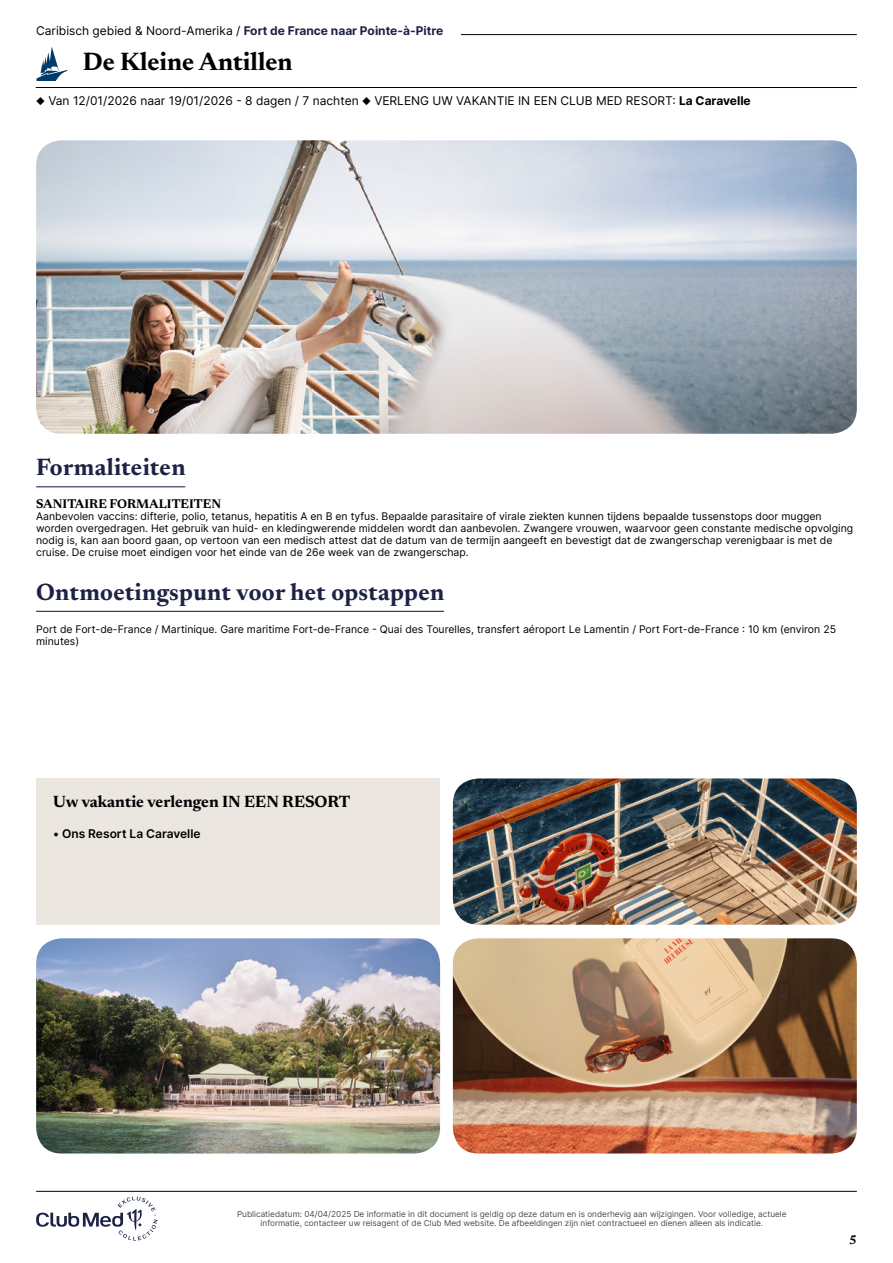
<style>
.page{position:relative;width:893px;height:1263px;background:#fff}
.page>*{position:absolute;margin:0;border:0;box-sizing:border-box;transform-origin:0 0}
.t1{font:700 25.5px "Newsreader 24 pt";color:#000}
.t2{font:700 24px "Newsreader 24 pt";letter-spacing:.015em;color:#1e2346}
.t3{font:700 16.5px "Newsreader 24 pt";color:#000}
.t4{font:700 12.75px "Newsreader 24 pt";color:#000}
.t5{font:700 12.6px "Newsreader 24 pt";color:#000}
.t6{font:12px "Inter";color:#000}
.t7{font:600 12px "Inter";color:#000}
.t8{font:10.5px/12px "Inter";color:#000}
.t9{font:8.25px/9px "Inter";color:#4d4d4d;text-align:center}
.s1{font-weight:700;color:#1e2346}
.s2{font-weight:700}
</style>
<div class="page">
<hr style="left:107px;top:34px;width:750px;height:1px;background:#000">
<hr style="left:36px;top:87px;width:821px;height:1px;background:#000">
<svg style="left:36px;top:47px;width:32px;height:34px"></svg>
<div style="left:36px;top:26px;width:424px;height:17px;background:#fff"></div>
<hr style="left:36px;top:486px;width:149px;height:1px;background:#1e2346">
<hr style="left:36px;top:611px;width:408px;height:1px;background:#1e2346">
<img style="left:453px;top:778px;width:404px;height:147px">
<img style="left:36px;top:140px;width:821px;height:294px">
<div style="left:36px;top:778px;width:404px;height:147px;background:#ebe6e0"></div>
<img style="left:36px;top:938px;width:404px;height:215px">
<img style="left:453px;top:938px;width:404px;height:215px">
<svg style="left:36px;top:1196px;width:122px;height:44px"></svg>
<hr style="left:36px;top:1191px;width:821px;height:1px;background:#000">
<p class="t6" style="left:36px;top:22px;width:408px">Caribisch gebied &amp; Noord-Amerika / <span class="s1">Fort de France naar Pointe-à-Pitre</span></p>
<h1 class="t1" style="left:83px;top:43px;width:211px">De Kleine Antillen</h1>
<p class="t6" style="left:36px;top:92px;width:716px">◆ Van 12/01/2026 naar 19/01/2026 - 8 dagen / 7 nachten ◆ VERLENG UW VAKANTIE IN EEN CLUB MED RESORT: <span class="s2">La Caravelle</span></p>
<h2 class="t2" style="left:36px;top:450px;width:151px">Formaliteiten</h2>
<p class="t4" style="left:36px;top:495px;width:186px">SANITAIRE FORMALITEITEN</p>
<p class="t8" style="left:36px;top:510px;width:818px">Aanbevolen vaccins: difterie, polio, tetanus, hepatitis A en B en tyfus. Bepaalde parasitaire of virale ziekten kunnen tijdens bepaalde tussenstops door muggen worden overgedragen. Het gebruik van huid- en kledingwerende middelen wordt dan aanbevolen. Zwangere vrouwen, waarvoor geen constante medische opvolging nodig is, kan aan boord gaan, op vertoon van een medisch attest dat de datum van de termijn aangeeft en bevestigt dat de zwangerschap verenigbaar is met de cruise. De cruise moet eindigen voor het einde van de 26e week van de zwangerschap.</p>
<h2 class="t2" style="left:36px;top:575px;width:410px">Ontmoetingspunt voor het opstappen</h2>
<p class="t8" style="left:36px;top:623px;width:801px">Port de Fort-de-France / Martinique. Gare maritime Fort-de-France - Quai des Tourelles, transfert aéroport Le Lamentin / Port Fort-de-France : 10 km (environ 25 minutes)</p>
<h3 class="t3" style="left:53px;top:789px;width:299px">Uw vakantie verlengen IN EEN RESORT</h3>
<p class="t7" style="left:53px;top:825px;width:149px">• Ons Resort La Caravelle</p>
<p class="t9" style="left:237px;top:1209px;width:551px">Publicatiedatum: 04/04/2025 De informatie in dit document is geldig op deze datum en is onderhevig aan wijzigingen. Voor volledige, actuele informatie, contacteer uw reisagent of de Club Med website. De afbeeldingen zijn niet contractueel en dienen alleen als indicatie.</p>
<p class="t5" style="left:849px;top:1230px;width:9px">5</p>
</div>
